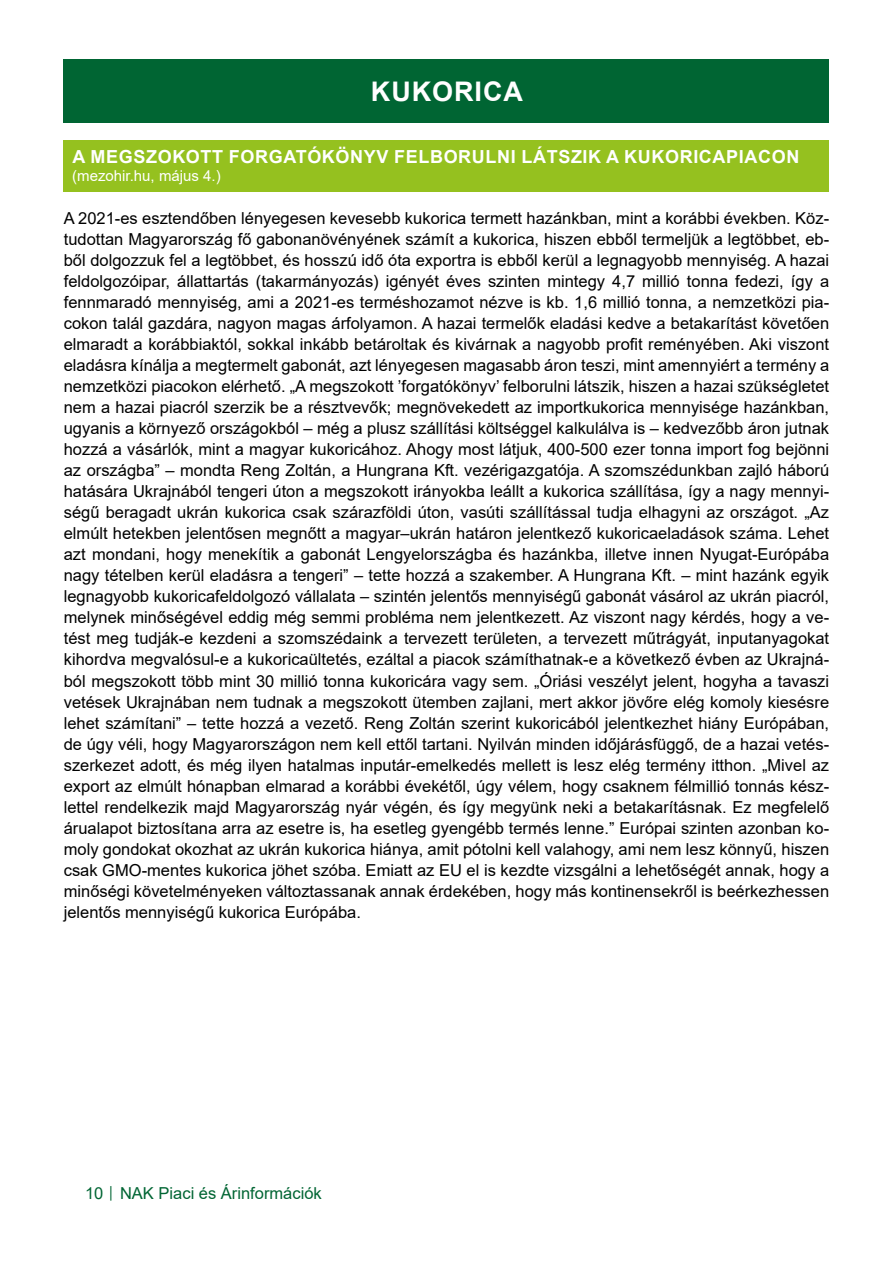
<style>
.page{position:relative;width:893px;height:1263px;background:#fff}
.page>*{position:absolute;margin:0;border:0;box-sizing:border-box;transform-origin:0 0}
.t1{font:700 27px "Arial";letter-spacing:.035em;color:#fff}
.t2{font:700 18px "Arial";letter-spacing:.035em;color:#fff}
.t3{font:16.5px/21px "Arial";color:#000;text-align:justify}
.t4{font:16.5px "Arial";color:#006533}
.t5{font:15px "Arial";color:#fff}
.s1{font-size:12px}
</style>
<div class="page">
<div style="left:64px;top:60px;width:765px;height:63px;background:#006533"></div>
<div style="left:64px;top:140px;width:765px;height:51px;background:#95c11f"></div>
<h1 class="t1" style="left:371px;top:73px;width:154px">KUKORICA</h1>
<p class="t2" style="left:73px;top:144px;width:728px">A MEGSZOKOTT FORGATÓKÖNYV FELBORULNI LÁTSZIK A KUKORICAPIACON</p>
<p class="t5" style="left:72px;top:166px;width:150px">(mezohir.hu, május 4.)</p>
<p class="t3" style="left:64px;top:208px;width:767px">A 2021-es esztendőben lényegesen kevesebb kukorica termett hazánkban, mint a korábbi években. Köz&shy;tudottan Magyarország fő gabonanövényének számít a kukorica, hiszen ebből termeljük a legtöbbet, eb&shy;ből dolgozzuk fel a legtöbbet, és hosszú idő óta exportra is ebből kerül a legnagyobb mennyiség. A hazai feldolgozóipar, állattartás (takarmányozás) igényét éves szinten mintegy 4,7 millió tonna fedezi, így a fennmaradó mennyiség, ami a 2021-es terméshozamot nézve is kb. 1,6 millió tonna, a nemzetközi pia&shy;cokon talál gazdára, nagyon magas árfolyamon. A hazai termelők eladási kedve a betakarítást követően elmaradt a korábbiaktól, sokkal inkább betároltak és kivárnak a nagyobb profit reményében. Aki viszont eladásra kínálja a megtermelt gabonát, azt lényegesen magasabb áron teszi, mint amennyiért a termény a nemzetközi piacokon elérhető. „A megszokott ’forgatókönyv’ felborulni látszik, hiszen a hazai szükségletet nem a hazai piacról szerzik be a résztvevők; megnövekedett az importkukorica mennyisége hazánkban, ugyanis a környező országokból – még a plusz szállítási költséggel kalkulálva is – kedvezőbb áron jutnak hozzá a vásárlók, mint a magyar kukoricához. Ahogy most látjuk, 400-500 ezer tonna import fog bejönni az országba” – mondta Reng Zoltán, a Hungrana Kft. vezérigazgatója. A szomszédunkban zajló háború hatására Ukrajnából tengeri úton a megszokott irányokba leállt a kukorica szállítása, így a nagy mennyi&shy;ségű beragadt ukrán kukorica csak szárazföldi úton, vasúti szállítással tudja elhagyni az országot. „Az elmúlt hetekben jelentősen megnőtt a magyar–ukrán határon jelentkező kukoricaeladások száma. Lehet azt mondani, hogy menekítik a gabonát Lengyelországba és hazánkba, illetve innen Nyugat-Európába nagy tételben kerül eladásra a tengeri” – tette hozzá a szakember. A Hungrana Kft. – mint hazánk egyik legnagyobb kukoricafeldolgozó vállalata – szintén jelentős mennyiségű gabonát vásárol az ukrán piacról, melynek minőségével eddig még semmi probléma nem jelentkezett. Az viszont nagy kérdés, hogy a ve&shy;tést meg tudják-e kezdeni a szomszédaink a tervezett területen, a tervezett műtrágyát, inputanyagokat kihordva megvalósul-e a kukoricaültetés, ezáltal a piacok számíthatnak-e a következő évben az Ukrajná&shy;ból megszokott több mint 30 millió tonna kukoricára vagy sem. „Óriási veszélyt jelent, hogyha a tavaszi vetések Ukrajnában nem tudnak a megszokott ütemben zajlani, mert akkor jövőre elég komoly kiesésre lehet számítani” – tette hozzá a vezető. Reng Zoltán szerint kukoricából jelentkezhet hiány Európában, de úgy véli, hogy Magyarországon nem kell ettől tartani. Nyilván minden időjárásfüggő, de a hazai vetés&shy;szerkezet adott, és még ilyen hatalmas inputár-emelkedés mellett is lesz elég termény itthon. „Mivel az export az elmúlt hónapban elmarad a korábbi évekétől, úgy vélem, hogy csaknem félmillió tonnás kész&shy;lettel rendelkezik majd Magyarország nyár végén, és így megyünk neki a betakarításnak. Ez megfelelő árualapot biztosítana arra az esetre is, ha esetleg gyengébb termés lenne.” Európai szinten azonban ko&shy;moly gondokat okozhat az ukrán kukorica hiánya, amit pótolni kell valahogy, ami nem lesz könnyű, hiszen csak GMO-mentes kukorica jöhet szóba. Emiatt az EU el is kezdte vizsgálni a lehetőségét annak, hogy a minőségi követelményeken változtassanak annak érdekében, hogy más kontinensekről is beérkezhessen jelentős mennyiségű kukorica Európába.</p>
<p class="t4" style="left:85px;top:1182px;width:238px">10 <span class="s1">│</span> NAK Piaci és Árinformációk</p>
</div>
